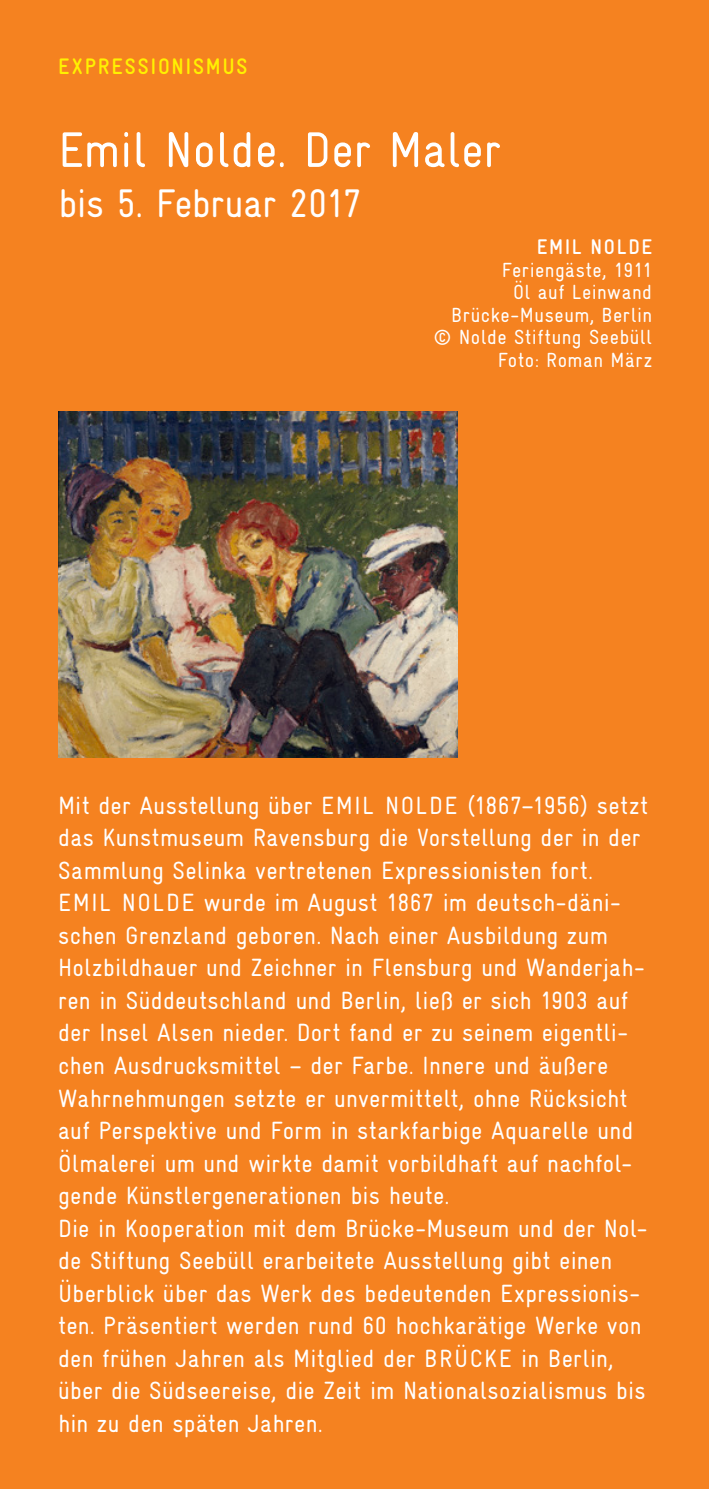
<style>
.page{position:relative;width:709px;height:1489px;background:#fff}
.page>*{position:absolute;margin:0;border:0;box-sizing:border-box;transform-origin:0 0}
.t1{font:condensed 50px "Gravur";color:#fff}
.t2{font:condensed 40px "Gravur";letter-spacing:-.015em;color:#fff}
.Absatzformat_1{font:condensed 25px/32.5px "Gravur";letter-spacing:.01em;color:#fff}
.t3{font:700 condensed 22.5px "Gravur";letter-spacing:.08em;color:#fff101}
.t4{font:700 condensed 21.25px "Gravur";letter-spacing:.075em;color:#fff}
.t5{font:condensed 20.5px "Gravur";letter-spacing:.025em;color:#fff}
</style>
<div class="page">
<div style="left:0;top:0;width:709px;height:1488px;background:#f58220"></div>
<hr style="left:708px;top:0;width:1px;height:1488px;background:#ee1d23">
<img style="left:58px;top:411px;width:399px;height:347px">
<p class="t3" style="left:58px;top:54px;width:191px">EXPRESSIONISMUS</p>
<p class="t1" style="left:58px;top:122px;width:444px">Emil Nolde. Der Maler</p>
<p class="t2" style="left:58px;top:181px;width:305px">bis 5. Februar 2017</p>
<p class="t4" style="left:537px;top:235px;width:117px">EMIL NOLDE</p>
<p class="t5" style="left:502px;top:258px;width:152px">Feriengäste, 1911</p>
<p class="t5" style="left:513px;top:281px;width:141px">Öl auf Leinwand</p>
<p class="t5" style="left:451px;top:303px;width:202px">Brücke-Museum, Berlin</p>
<p class="t5" style="left:433px;top:326px;width:220px">© Nolde Stiftung Seebüll</p>
<p class="t5" style="left:498px;top:348px;width:156px">Foto: Roman März</p>
<p class="Absatzformat_1" style="left:58px;top:789px;width:591px">Mit der Ausstellung über EMIL NOLDE (1867–1956) setzt das Kunstmuseum Ravensburg die Vorstellung der in der<br>Sammlung Selinka vertretenen Expressionisten fort.</p>
<p class="Absatzformat_1" style="left:58px;top:886px;width:588px">EMIL NOLDE wurde im August 1867 im deutsch-däni&shy;schen Grenzland geboren. Nach einer Ausbildung zum Holzbildhauer und Zeichner in Flensburg und Wanderjah&shy;ren in Süddeutschland und Berlin, ließ er sich 1903 auf der Insel Alsen nieder. Dort fand er zu seinem eigentli&shy;chen Ausdrucksmittel – der Farbe. Innere und äußere Wahrnehmungen setzte er unvermittelt, ohne Rücksicht auf Perspektive und Form in starkfarbige Aquarelle und Ölmalerei um und wirkte damit vorbildhaft auf nachfol&shy;gende Künstlergenerationen bis heute.</p>
<p class="Absatzformat_1" style="left:58px;top:1211px;width:591px">Die in Kooperation mit dem Brücke-Museum und der Nol&shy;de Stiftung Seebüll erarbeitete Ausstellung gibt einen Überblick über das Werk des bedeutenden Expressionis&shy;ten. Präsentiert werden rund 60 hochkarätige Werke von den frühen Jahren als Mitglied der BRÜCKE in Berlin, über die Südseereise, die Zeit im Nationalsozialismus bis hin zu den späten Jahren.</p>
</div>
